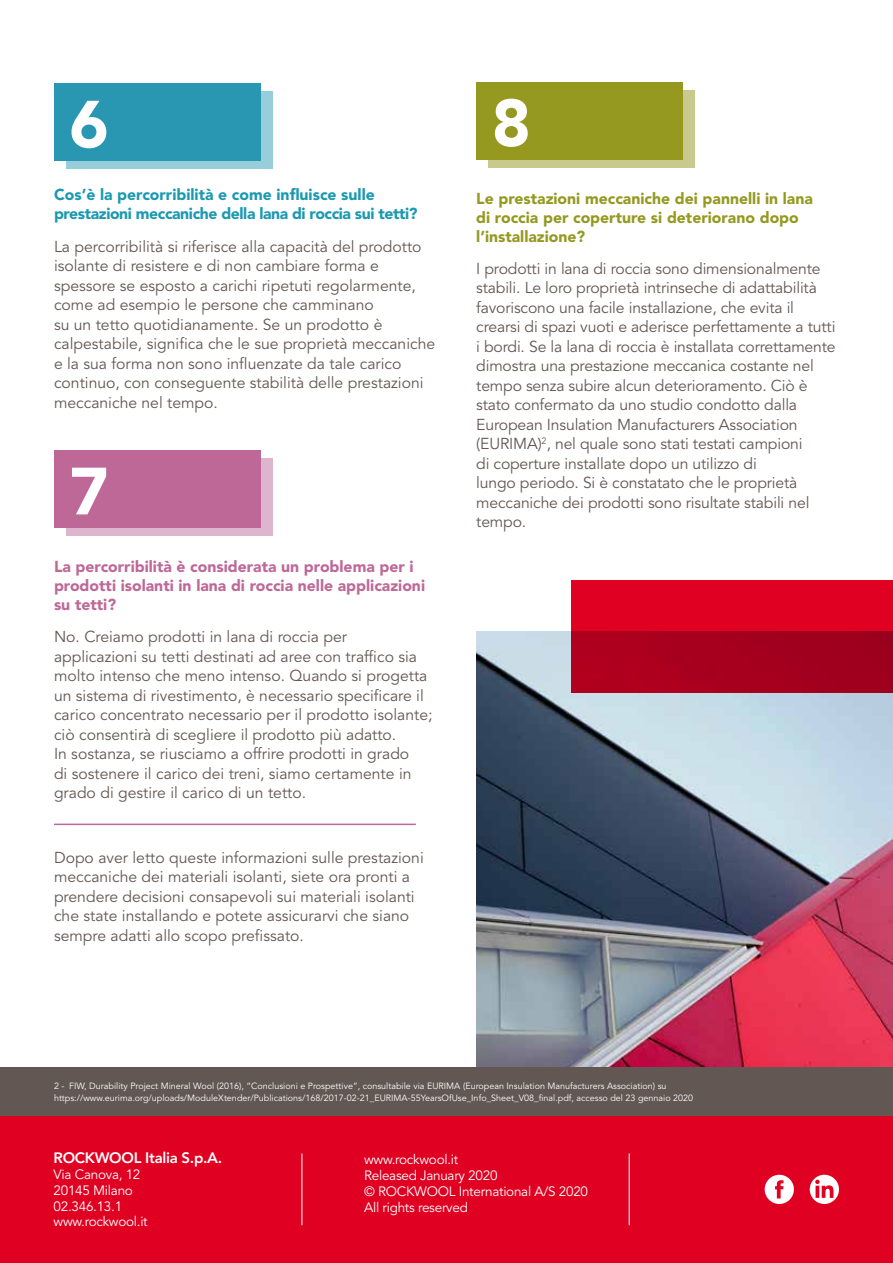
<style>
.page{position:relative;width:893px;height:1263px;background:#fff}
.page>*{position:absolute;margin:0;border:0;box-sizing:border-box;transform-origin:0 0}
.t1{font:900 66px "Avenir LT Std";color:#fff}
.t2{font:15.75px/19.5px "Avenir LT Std";color:#625753}
.t3{font:900 15.75px/18.9px "Avenir LT Std";color:#be6897}
.t4{font:900 15.75px/18.9px "Avenir LT Std";color:#959920}
.t5{font:900 15.75px/18.9px "Avenir LT Std";letter-spacing:-.025em;color:#1c99b1}
.t6{font:800 15px "Avenir LT Std";letter-spacing:-.02em;color:#fff}
.t7{font:13.5px/15.8px "Avenir LT Std";letter-spacing:-.02em;color:#fff}
.t8{font:9px/12px "Avenir LT Std";color:#fff}
</style>
<div class="page">
<img style="left:476px;top:631px;width:417px;height:436px">
<div style="left:0;top:1067px;width:893px;height:54px;background:#625753"></div>
<div style="left:0;top:1116px;width:893px;height:147px;background:#df0022"></div>
<hr style="left:302px;top:1153px;width:1px;height:72px;background:#fff">
<hr style="left:629px;top:1153px;width:1px;height:72px;background:#fff">
<div style="left:66px;top:458px;width:207px;height:78px;background:#ddb5ce"></div>
<div style="left:54px;top:451px;width:206px;height:77px;background:#be6897"></div>
<div style="left:489px;top:90px;width:206px;height:77px;background:#c9c98d"></div>
<div style="left:476px;top:82px;width:206px;height:78px;background:#959920"></div>
<svg style="left:571px;top:580px;width:322px;height:113px;background:#bf001f"></svg>
<div style="left:66px;top:91px;width:207px;height:77px;background:#97cedc"></div>
<div style="left:54px;top:83px;width:206px;height:78px;background:#2997b2"></div>
<hr style="left:54px;top:823px;width:362px;height:2px;background:#be6897">
<svg style="left:765px;top:1175px;width:29px;height:29px"></svg>
<svg style="left:810px;top:1175px;width:29px;height:29px"></svg>
<h1 class="t1" style="left:70px;top:85px;width:41px">6</h1>
<p class="t5" style="left:54px;top:185px;width:365px">Cos’è la percorribilità e come influisce sulle prestazioni meccaniche della lana di roccia sui tetti?</p>
<p class="t2" style="left:54px;top:237px;width:383px">La percorribilità si riferisce alla capacità del prodotto isolante di resistere e di non cambiare forma e spessore se esposto a carichi ripetuti regolarmente, come ad esempio le persone che camminano<br>su un tetto quotidianamente. Se un prodotto è calpestabile, significa che le sue proprietà meccaniche e la sua forma non sono influenzate da tale carico continuo, con conseguente stabilità delle prestazioni meccaniche nel tempo.</p>
<h1 class="t1" style="left:70px;top:451px;width:41px">7</h1>
<p class="t3" style="left:54px;top:557px;width:373px">La percorribilità è considerata un problema per i prodotti isolanti in lana di roccia nelle applicazioni su tetti?</p>
<p class="t2" style="left:54px;top:627px;width:380px">No. Creiamo prodotti in lana di roccia per applicazioni su tetti destinati ad aree con traffico sia molto intenso che meno intenso. Quando si progetta un sistema di rivestimento, è necessario specificare il carico concentrato necessario per il prodotto isolante; ciò consentirà di scegliere il prodotto più adatto.<br>In sostanza, se riusciamo a offrire prodotti in grado<br>di sostenere il carico dei treni, siamo certamente in grado di gestire il carico di un tetto.</p>
<p class="t2" style="left:54px;top:848px;width:371px">Dopo aver letto queste informazioni sulle prestazioni meccaniche dei materiali isolanti, siete ora pronti a prendere decisioni consapevoli sui materiali isolanti che state installando e potete assicurarvi che siano sempre adatti allo scopo prefissato.</p>
<h1 class="t1" style="left:492px;top:83px;width:41px">8</h1>
<p class="t4" style="left:476px;top:189px;width:338px">Le prestazioni meccaniche dei pannelli in lana di roccia per coperture si deteriorano dopo l’installazione?</p>
<p class="t2" style="left:476px;top:259px;width:361px">I prodotti in lana di roccia sono dimensionalmente stabili. Le loro proprietà intrinseche di adattabilità favoriscono una facile installazione, che evita il crearsi di spazi vuoti e aderisce perfettamente a tutti i bordi. Se la lana di roccia è installata correttamente dimostra una prestazione meccanica costante nel tempo senza subire alcun deterioramento. Ciò è stato confermato da uno studio condotto dalla European Insulation Manufacturers Association (EURIMA)<sup>2</sup>, nel quale sono stati testati campioni<br>di coperture installate dopo un utilizzo di<br>lungo periodo. Si è constatato che le proprietà meccaniche dei prodotti sono risultate stabili nel tempo.</p>
<p class="t8" style="left:54px;top:1080px;width:641px">2 - FIW, Durability Project Mineral Wool (2016), “Conclusioni e Prospettive”, consultabile via EURIMA (European Insulation Manufacturers Association) su https://www.eurima.org/uploads/ModuleXtender/Publications/168/2017-02-21_EURIMA-55YearsOfUse_Info_Sheet_V08_final.pdf, accesso del 23 gennaio 2020</p>
<p class="t6" style="left:54px;top:1149px;width:170px">ROCKWOOL Italia S.p.A.</p>
<p class="t7" style="left:54px;top:1167px;width:96px">Via Canova, 12<br>20145 Milano<br>02.346.13.1 www.rockwool.it</p>
<p class="t7" style="left:364px;top:1152px;width:226px">www.rockwool.it<br>Released January 2020<br>© ROCKWOOL International A/S 2020<br>All rights reserved</p>
</div>
